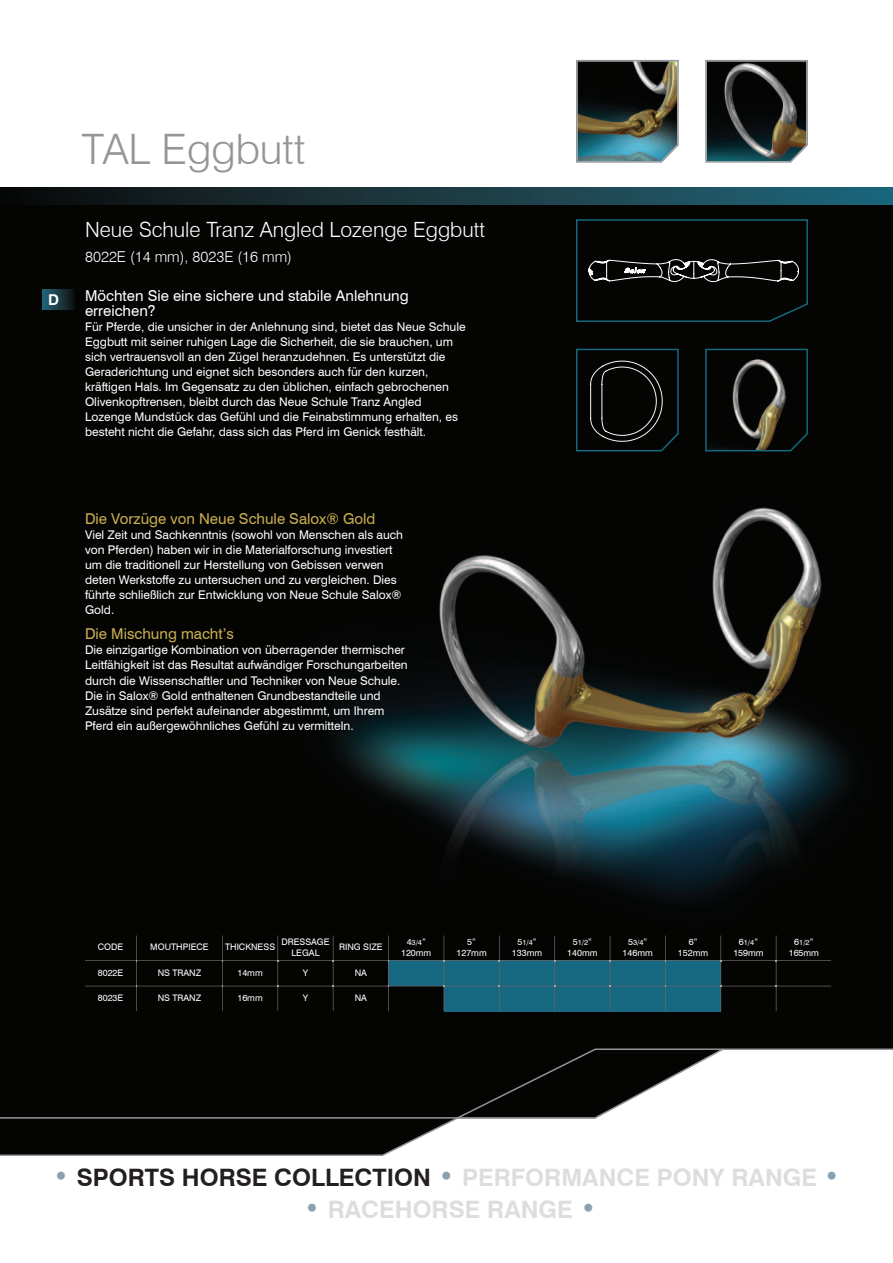
<style>
.page{position:relative;width:893px;height:1263px;background:#fff}
.page>*{position:absolute;margin:0;border:0;box-sizing:border-box;transform-origin:0 0}
.t1{font:300 42px "Swiss 721 BT";color:#939598}
.t2{font:700 24px "Swiss 721 BT";color:#231f20}
.t3{font:700 24px "Swiss 721 BT";color:#dcdddf}
.t4{font:300 21px "Swiss 721 BT";color:#fff}
.t5{font:15px "Swiss 721 BT";color:#ccaf50}
.t6{font:15px/15px "Swiss 721 BT";color:#fff}
.t7{font:300 15px "Swiss 721 BT";color:#fff}
.t8{font:700 15px "Swiss 721 BT";color:#fff}
.t9{font:12px/15px "Swiss 721 BT";color:#fff}
.t10{font:9px/10.8px "Swiss 721 BT";color:#fff;text-align:center}
.t11{font:7.5px "Swiss 721 BT";color:#fff}
.s1{font-size:9px}
.s2{font-size:27px;color:#88a2b2}
.s3{color:#dcdddf}
</style>
<div class="page">
<img style="left:0;top:204px;width:893px;height:844px">
<svg style="left:0;top:1048px;width:893px;height:108px"></svg>
<div style="left:0;top:187px;width:893px;height:17px;background:linear-gradient(to right,#100c0a,#22687c)"></div>
<svg style="left:43px;top:289px;width:31px;height:21px"></svg>
<img style="left:576px;top:60px;width:103px;height:103px">
<svg style="left:705px;top:60px;width:103px;height:103px;background:#313634"></svg>
<svg style="left:576px;top:219px;width:232px;height:103px;background:#0e1211"></svg>
<svg style="left:705px;top:349px;width:103px;height:102px;background:#1b1f1c"></svg>
<div style="left:389px;top:961px;width:55px;height:25px;background:#156880"></div>
<div style="left:444px;top:961px;width:55px;height:25px;background:#156880"></div>
<div style="left:499px;top:961px;width:56px;height:25px;background:#156880"></div>
<div style="left:555px;top:961px;width:55px;height:25px;background:#156880"></div>
<div style="left:610px;top:961px;width:55px;height:25px;background:#156880"></div>
<div style="left:665px;top:961px;width:56px;height:25px;background:#156880"></div>
<div style="left:444px;top:986px;width:55px;height:25px;background:#156880"></div>
<div style="left:499px;top:986px;width:56px;height:25px;background:#156880"></div>
<div style="left:555px;top:986px;width:55px;height:25px;background:#156880"></div>
<div style="left:610px;top:986px;width:55px;height:25px;background:#156880"></div>
<div style="left:665px;top:986px;width:56px;height:25px;background:#156880"></div>
<img style="left:136px;top:935px;width:1px;height:76px">
<img style="left:222px;top:935px;width:1px;height:76px">
<img style="left:277px;top:935px;width:1px;height:76px">
<img style="left:333px;top:935px;width:1px;height:76px">
<img style="left:388px;top:935px;width:1px;height:76px">
<img style="left:444px;top:935px;width:1px;height:76px">
<img style="left:499px;top:935px;width:1px;height:76px">
<img style="left:554px;top:935px;width:1px;height:76px">
<img style="left:610px;top:935px;width:1px;height:76px">
<img style="left:665px;top:935px;width:1px;height:76px">
<img style="left:720px;top:935px;width:1px;height:76px">
<img style="left:776px;top:935px;width:1px;height:76px">
<img style="left:85px;top:960px;width:746px;height:1px">
<img style="left:85px;top:986px;width:746px;height:1px">
<svg style="left:576px;top:349px;width:103px;height:102px;background:#0f1413"></svg>
<h1 class="t1" style="left:82px;top:124px;width:225px">TAL Eggbutt</h1>
<h3 class="t4" style="left:85px;top:217px;width:402px">Neue Schule Tranz Angled Lozenge Eggbutt</h3>
<p class="t7" style="left:85px;top:248px;width:208px">8022E (14 mm), 8023E (16 mm)</p>
<p class="t8" style="left:48px;top:290px;width:12px">D</p>
<p class="t6" style="left:85px;top:288px;width:325px">Möchten Sie eine sichere und stabile Anlehnung erreichen?</p>
<p class="t9" style="left:85px;top:319px;width:382px">Für Pferde, die unsicher in der Anlehnung sind, bietet das Neue Schule Eggbutt mit seiner ruhigen Lage die Sicherheit, die sie brauchen, um sich vertrauensvoll an den Zügel heranzudehnen. Es unterstützt die Geraderichtung und eignet sich besonders auch für den kurzen, kräftigen Hals. Im Gegensatz zu den üblichen, einfach gebrochenen Olivenkopftrensen, bleibt durch das Neue Schule Tranz Angled Lozenge Mundstück das Gefühl und die Feinabstimmung erhalten, es besteht nicht die Gefahr, dass sich das Pferd im Genick festhält.</p>
<p class="t5" style="left:85px;top:509px;width:292px">Die Vorzüge von Neue Schule Salox® Gold</p>
<p class="t9" style="left:85px;top:527px;width:319px">Viel Zeit und Sachkenntnis (sowohl von Menschen als auch von Pferden) haben wir in die Materialforschung investiert um die traditionell zur Herstellung von Gebissen verwen deten Werkstoffe zu untersuchen und zu vergleichen. Dies führte schließlich zur Entwicklung von Neue Schule Salox® Gold.</p>
<p class="t5" style="left:85px;top:625px;width:150px">Die Mischung macht’s</p>
<p class="t9" style="left:85px;top:643px;width:324px">Die einzigartige Kombination von überragender thermischer Leitfähigkeit ist das Resultat aufwändiger Forschungarbeiten durch die Wissenschaftler und Techniker von Neue Schule.<br>Die in Salox® Gold enthaltenen Grundbestandteile und Zusätze sind perfekt aufeinander abgestimmt, um Ihrem Pferd ein außergewöhnliches Gefühl zu vermitteln.</p>
<p class="t10" style="left:98px;top:941px;width:27px">CODE</p>
<p class="t10" style="left:150px;top:941px;width:60px">MOUTHPIECE</p>
<p class="t10" style="left:225px;top:941px;width:52px">THICKNESS</p>
<p class="t10" style="left:281px;top:936px;width:50px">DRESSAGE<br>LEGAL</p>
<p class="t10" style="left:339px;top:941px;width:45px">RING SIZE</p>
<p class="t10" style="left:98px;top:967px;width:27px">8022E</p>
<p class="t10" style="left:158px;top:967px;width:45px">NS TRANZ</p>
<p class="t10" style="left:237px;top:967px;width:27px">14mm</p>
<p class="t10" style="left:303px;top:967px;width:7px">Y</p>
<p class="t10" style="left:355px;top:967px;width:14px">NA</p>
<p class="t10" style="left:98px;top:992px;width:27px">8023E</p>
<p class="t10" style="left:158px;top:992px;width:45px">NS TRANZ</p>
<p class="t10" style="left:237px;top:992px;width:27px">16mm</p>
<p class="t10" style="left:303px;top:992px;width:7px">Y</p>
<p class="t10" style="left:355px;top:992px;width:14px">NA</p>
<p class="t11" style="left:407px;top:938px;width:21px"><span class="s1">4</span>3/4<span class="s1">”</span></p>
<p class="t10" style="left:401px;top:947px;width:32px">120mm</p>
<p class="t10" style="left:456px;top:936px;width:32px">5”<br>127mm</p>
<p class="t11" style="left:517px;top:938px;width:21px"><span class="s1">5</span>1/4<span class="s1">”</span></p>
<p class="t10" style="left:512px;top:947px;width:32px">133mm</p>
<p class="t11" style="left:573px;top:938px;width:21px"><span class="s1">5</span>1/2<span class="s1">”</span></p>
<p class="t10" style="left:567px;top:947px;width:32px">140mm</p>
<p class="t11" style="left:628px;top:938px;width:21px"><span class="s1">5</span>3/4<span class="s1">”</span></p>
<p class="t10" style="left:623px;top:947px;width:32px">146mm</p>
<p class="t10" style="left:678px;top:936px;width:32px">6”<br>152mm</p>
<p class="t11" style="left:739px;top:938px;width:21px"><span class="s1">6</span>1/4<span class="s1">”</span></p>
<p class="t10" style="left:733px;top:947px;width:32px">159mm</p>
<p class="t11" style="left:794px;top:938px;width:21px"><span class="s1">6</span>1/2<span class="s1">”</span></p>
<p class="t10" style="left:789px;top:947px;width:32px">165mm</p>
<h2 class="t2" style="left:53px;top:1162px;width:788px"><span class="s2">•</span> SPORTS HORSE COLLECTION <span class="s2">•</span> <span class="s3">PERFORMANCE PONY RANGE</span> <span class="s2">•</span></h2>
<h2 class="t3" style="left:304px;top:1195px;width:294px"><span class="s2">•</span> RACEHORSE RANGE <span class="s2">•</span></h2>
</div>
